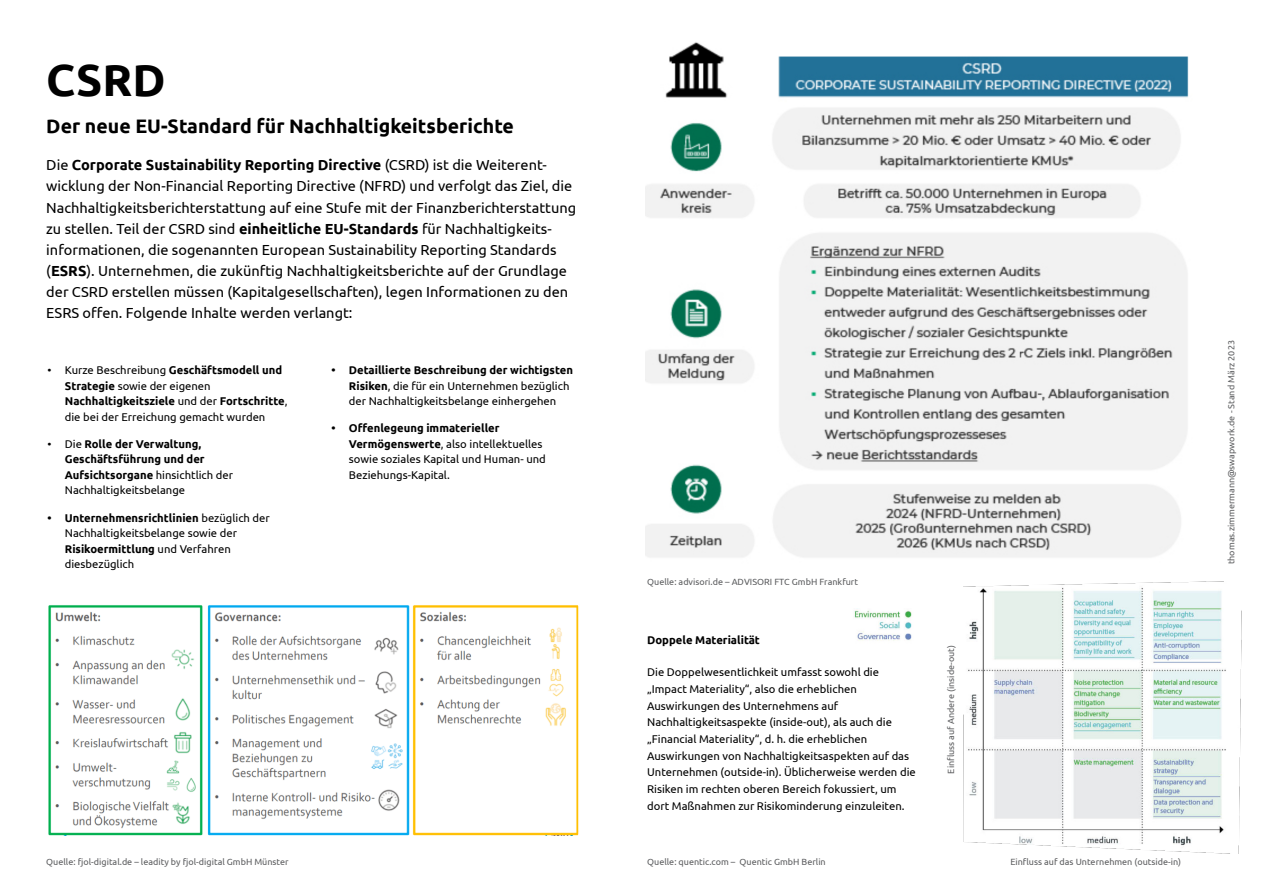
<style>
.page{position:relative;width:1263px;height:894px;background:#fff}
.page>*{position:absolute;margin:0;border:0;box-sizing:border-box;transform-origin:0 0}
.t1{font:700 45px "Ubuntu";color:#000}
.t2{font:700 19.5px "Ubuntu";color:#000}
.t3{font:14.55px/21.1px "Ubuntu";color:#000}
.t4{font:11.25px/15.5px "Ubuntu";color:#000}
.t5{font:700 11.25px/15.5px "Ubuntu";color:#000}
.t6{font:9px "Ubuntu";color:#5c5d5f}
.s1{font-weight:700}
.s2{font-weight:400}
</style>
<div class="page">
<img style="left:645px;top:42px;width:544px;height:515px">
<img style="left:48px;top:605px;width:531px;height:229px">
<img style="left:854px;top:608px;width:58px;height:33px">
<img style="left:963px;top:581px;width:278px;height:272px">
<h1 class="t1" style="left:46px;top:61px;width:121px">CSRD</h1>
<h2 class="t2" style="left:46px;top:118px;width:469px">Der neue EU-Standard für Nachhaltigkeitsberichte</h2>
<p class="t3" style="left:46px;top:155px;width:531px">Die <span class="s1">Corporate Sustainability Reporting Directive</span> (CSRD) ist die Weiterent&shy;wicklung der Non-Financial Reporting Directive (NFRD) und verfolgt das Ziel, die Nachhaltigkeitsberichterstattung auf eine Stufe mit der Finanzberichterstattung zu stellen. Teil der CSRD sind <span class="s1">einheitliche EU-Standards</span> für Nachhaltigkeits&shy;informationen, die sogenannten European Sustainability Reporting Standards (<span class="s1">ESRS</span>). Unternehmen, die zukünftig Nachhaltigkeitsberichte auf der Grundlage der CSRD erstellen müssen (Kapitalgesellschaften), legen Informationen zu den ESRS offen. Folgende Inhalte werden verlangt:</p>
<p class="t4" style="left:65px;top:363px;width:224px;text-indent:-17px">• Kurze Beschreibung <span class="s1">Geschäftsmodell und Strategie</span> sowie der eigenen <span class="s1">Nachhaltigkeitsziele</span> und der <span class="s1">Fortschritte</span>, die bei der Erreichung gemacht wurden</p>
<p class="t5" style="left:65px;top:436px;width:170px;text-indent:-17px"><span class="s2">• Die</span> Rolle der Verwaltung,<br>Geschäftsführung und der<br>Aufsichtsorgane <span class="s2">hinsichtlich der<br>Nachhaltigkeitsbelange</span></p>
<p class="t4" style="left:65px;top:510px;width:207px;text-indent:-17px"><span class="s1">• Unternehmensrichtlinien</span> bezüglich der<br>Nachhaltigkeitsbelange sowie der<br><span class="s1">Risikoermittlung</span> und Verfahren diesbezüglich</p>
<p class="t4" style="left:349px;top:363px;width:226px;text-indent:-17px"><span class="s1">• Detaillierte Beschreibung der wichtigsten<br>Risiken</span>, die für ein Unternehmen bezüglich der Nachhaltigkeitsbelange einhergehen</p>
<p class="t4" style="left:349px;top:421px;width:198px;text-indent:-17px"><span class="s1">• Offenlegeung immaterieller<br>Vermögenswerte</span>, also intellektuelles sowie soziales Kapital und Human- und<br>Beziehungs-Kapital.</p>
<p class="t6" style="left:46px;top:858px;width:244px">Quelle: fjol-digital.de – leadity by fjol-digital GmbH Münster</p>
<p class="t6" style="left:647px;top:578px;width:212px">Quelle: advisori.de – ADVISORI FTC GmbH Frankfurt</p>
<p class="t5" style="left:647px;top:632px;width:114px">Doppele Materialität</p>
<p class="t4" style="left:647px;top:664px;width:270px;line-height:16.6px">Die Doppelwesentlichkeit umfasst sowohl die „Impact Materiality“, also die erheblichen Auswirkungen des Unternehmens auf Nachhaltigkeitsaspekte (inside-out), als auch die „Financial Materiality“, d. h. die erheblichen Auswirkungen von Nachhaltigkeitsaspekten auf das Unternehmen (outside-in). Üblicherweise werden die Risiken im rechten oberen Bereich fokussiert, um dort Maßnahmen zur Risikominderung einzuleiten.</p>
<p class="t6" style="left:947px;top:773px;width:129px;rotate:-90deg">Einfluss auf Andere (inside-out)</p>
<p class="t6" style="left:647px;top:858px;width:180px">Quelle: quentic.com – Quentic GmbH Berlin</p>
<p class="t6" style="left:1010px;top:858px;width:172px">Einfluss auf das Unternehmen (outside-in)</p>
<p class="t6" style="left:1227px;top:564px;width:225px;rotate:-90deg">thomas.zimmermann@swapwork.de - Stand März 2023</p>
</div>
